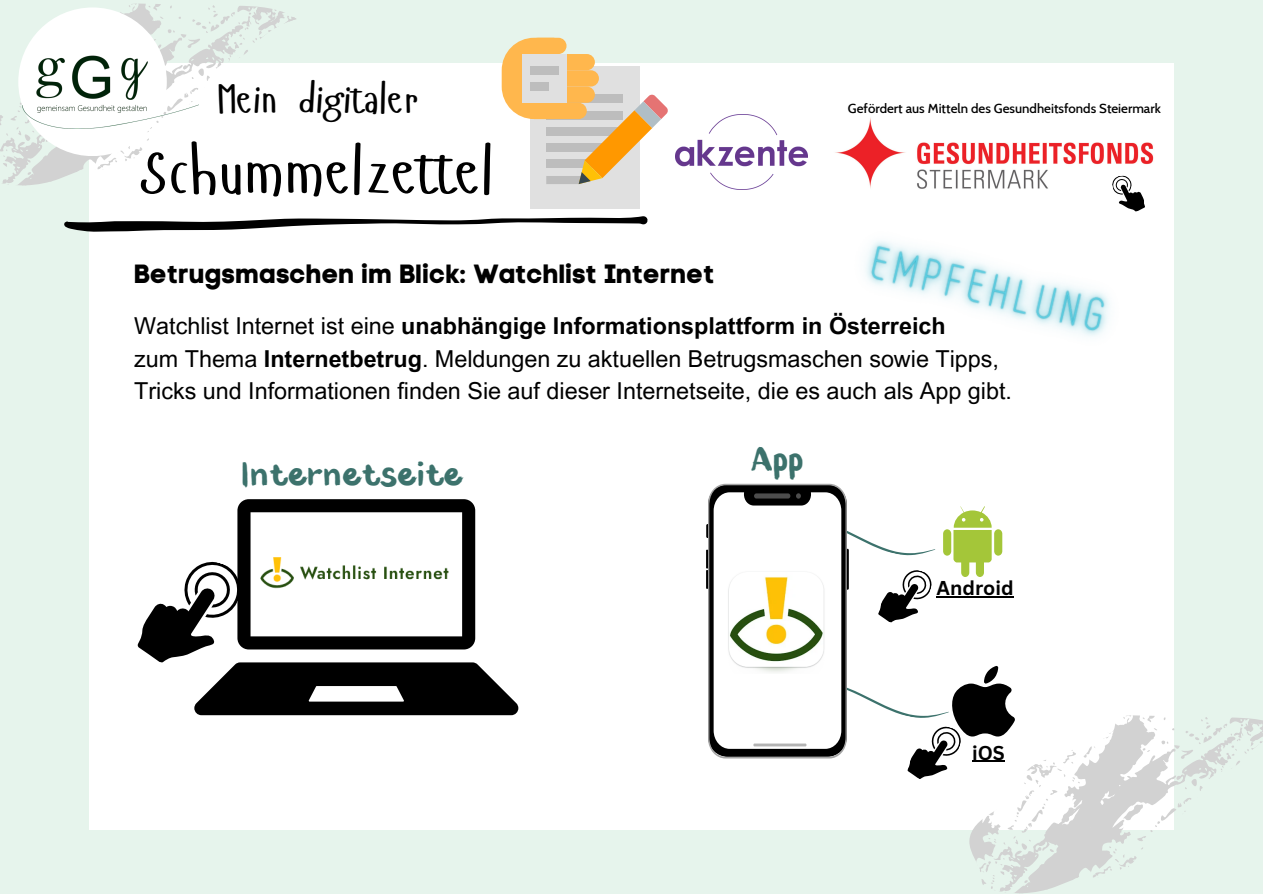
<style>
.page{position:relative;width:1263px;height:894px;background:#fff}
.page>*{position:absolute;margin:0;border:0;box-sizing:border-box;transform-origin:0 0}
.t1{font:63.6px "Hangyaboly";color:#000}
.t2{font:40.35px "Hangyaboly";color:#000}
.t3{font:700 33px "Blushes";color:#3c726c}
.t4{font:26.25px "Code Pro Bold LC";color:#000}
.t5{font:23.4px/32.7px "Arial MT Pro";color:#000}
.t6{font:700 19.5px "Canva Sans";color:#000}
.t7{font:500 13.2px "Cabin";color:#000}
.s1{font-weight:700}
</style>
<div class="page">
<div style="left:0;top:0;width:1263px;height:893px;background:#e6f4ec"></div>
<div style="left:89px;top:63px;width:1085px;height:766px;background:#fff"></div>
<svg style="left:249px;top:6px;width:47px;height:37px"></svg>
<svg style="left:120px;top:4px;width:129px;height:157px"></svg>
<svg style="left:0;top:102px;width:117px;height:84px"></svg>
<svg style="left:64px;top:216px;width:584px;height:16px"></svg>
<div style="left:530px;top:66px;width:109px;height:142px;background:#e0e0e0"></div>
<svg style="left:502px;top:38px;width:166px;height:146px"></svg>
<div style="left:530px;top:38px;width:36px;height:16px;background:#ffb74d;border-radius:8px"></div>
<div style="left:522px;top:54px;width:44px;height:49px;background:#e0e0e0"></div>
<div style="left:530px;top:66px;width:28px;height:8px;background:#bdbdbd"></div>
<div style="left:530px;top:82px;width:19px;height:9px;background:#bdbdbd"></div>
<img style="left:675px;top:114px;width:133px;height:76px">
<div style="left:18px;top:7px;width:149px;height:149px;background:#fff;border-radius:50%"></div>
<img style="left:23px;top:36px;width:175px;height:92px">
<svg style="left:137px;top:499px;width:381px;height:216px"></svg>
<img style="left:865px;top:241px;width:245px;height:95px">
<svg style="left:706px;top:483px;width:557px;height:409px"></svg>
<img style="left:835px;top:117px;width:319px;height:72px">
<svg style="left:1111px;top:174px;width:35px;height:38px"></svg>
<h2 class="t2" style="left:217px;top:74px;width:202px">Mein digitaler</h2>
<h1 class="t1" style="left:141px;top:131px;width:354px">Schummelzettel</h1>
<p class="t4" style="left:134px;top:258px;width:582px">Betrugsmaschen im Blick: Watchlist Internet</p>
<p class="t7" style="left:848px;top:100px;width:314px">Gefördert aus Mitteln des Gesundheitsfonds Steiermark</p>
<p class="t5" style="left:134px;top:312px;width:879px">Watchlist Internet ist eine <span class="s1">unabhängige Informationsplattform in Österreich<br></span>zum Thema <span class="s1">Internetbetrug</span>. Meldungen zu aktuellen Betrugsmaschen sowie Tipps,<br>Tricks und Informationen finden Sie auf dieser Internetseite, die es auch als App gibt.</p>
<h3 class="t3" style="left:241px;top:451px;width:224px">Internetseite</h3>
<h3 class="t3" style="left:751px;top:436px;width:54px">App</h3>
<p class="t6" style="left:937px;top:574px;width:79px">Android</p>
<p class="t6" style="left:972px;top:738px;width:34px">iOS</p>
</div>
